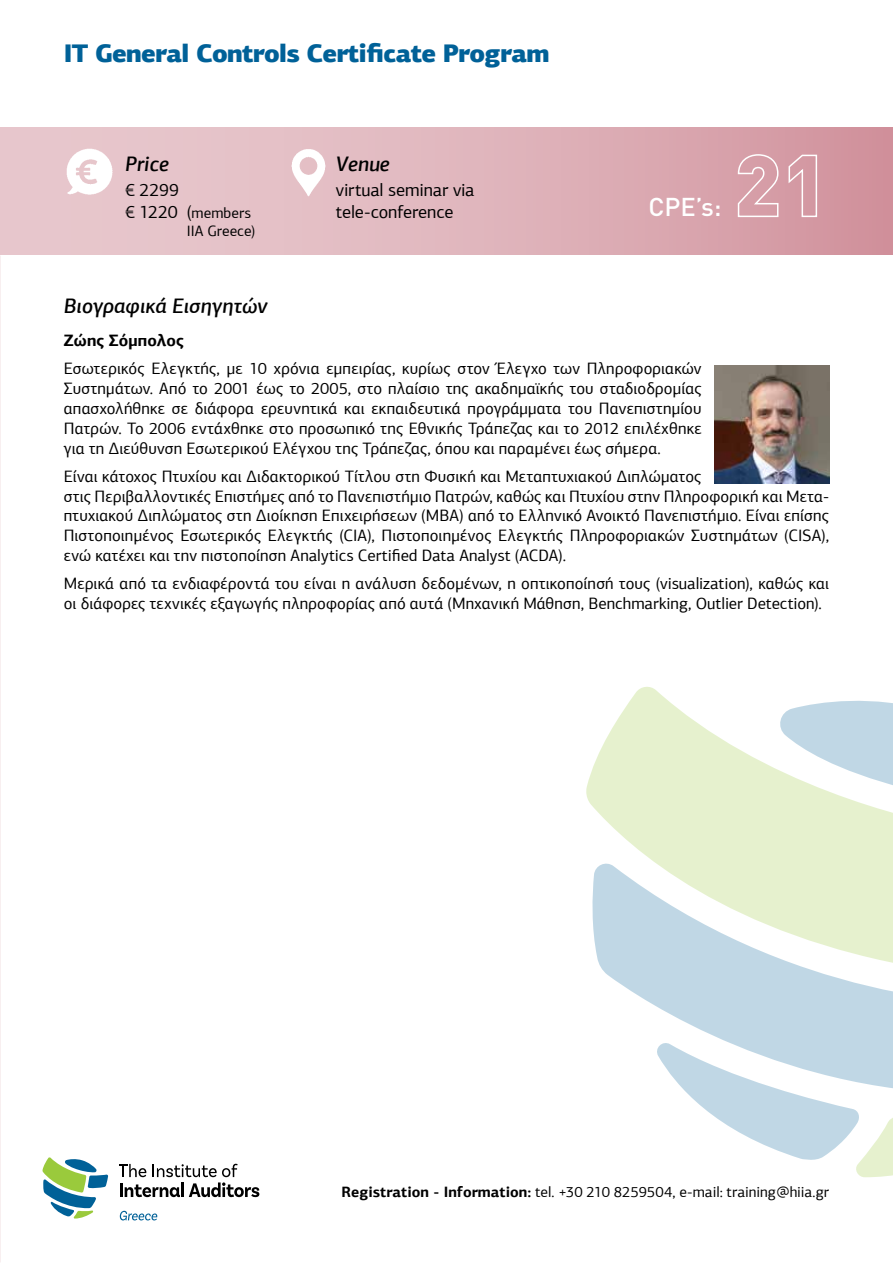
<style>
.page{position:relative;width:893px;height:1263px;background:#fff}
.page>*{position:absolute;margin:0;border:0;box-sizing:border-box;transform-origin:0 0}
.t1{font:900 25.5px "PF Agora Sans Pro";letter-spacing:-.025em;color:#006198}
.t2{font:500 25.5px "DIN Pro";color:#fff}
.t3{font:italic 500 21px "PF Agora Sans Pro";color:#000}
.t4{font:18px/21.6px "PF Agora Sans Pro";letter-spacing:-.01em;color:#000}
.t5{font:16.5px/19.8px "PF Agora Sans Pro";letter-spacing:.01em;color:#000}
.t6{font:700 16.5px "PF Agora Sans Pro";letter-spacing:.01em;color:#000}
.t7{font:15px/18px "PF Agora Sans Pro";letter-spacing:-.005em;color:#000;text-align:right}
.s1{font-size:18px}
.s2{font-weight:700}
</style>
<div class="page">
<div style="left:0;top:128px;width:893px;height:127px;background:linear-gradient(to right,#ebcfd4,#d397a1)"></div>
<img style="left:66px;top:149px;width:46px;height:46px">
<img style="left:286px;top:149px;width:46px;height:47px">
<svg style="left:43px;top:1157px;width:65px;height:61px"></svg>
<svg style="left:119px;top:1164px;width:140px;height:33px"></svg>
<svg style="left:120px;top:1211px;width:37px;height:9px"></svg>
<svg style="left:736px;top:153px;width:43px;height:65px;background:#dbabb3"></svg>
<svg style="left:788px;top:154px;width:30px;height:64px;background:#d9a7af"></svg>
<svg style="left:692px;top:1098px;width:201px;height:80px"></svg>
<svg style="left:586px;top:687px;width:307px;height:173px;fill:#e6f1ce"></svg>
<svg style="left:592px;top:860px;width:301px;height:238px"></svg>
<img style="left:714px;top:366px;width:115px;height:117px">
<h1 class="t1" style="left:64px;top:36px;width:487px">IT General Controls Certificate Program</h1>
<p class="t3" style="left:125px;top:150px;width:46px">Price</p>
<p class="t4" style="left:125px;top:180px;width:56px">€ 2299</p>
<p class="t7" style="left:125px;top:204px;width:132px"><span class="s1">€ 1220 (</span>members<br>IIA Greece)</p>
<p class="t3" style="left:336px;top:150px;width:56px">Venue</p>
<p class="t4" style="left:336px;top:180px;width:140px">virtual seminar via tele-conference</p>
<h1 class="t2" style="left:648px;top:190px;width:75px">CPE’s:</h1>
<p class="t3" style="left:64px;top:293px;width:205px">Βιογραφικά Εισηγητών</p>
<p class="t6" style="left:64px;top:330px;width:122px">Ζώης Σόμπολος</p>
<p class="t5" style="left:64px;top:359px;width:639px;text-align:justify">Εσωτερικός Ελεγκτής, με 10 χρόνια εμπειρίας, κυρίως στον Έλεγχο των Πληροφοριακών Συστημάτων. Από το 2001 έως το 2005, στο πλαίσιο της ακαδημαϊκής του σταδιοδρομίας απασχολήθηκε σε διάφορα ερευνητικά και εκπαιδευτικά προγράμματα του Πανεπιστημίου Πατρών. Το 2006 εντάχθηκε στο προσωπικό της Εθνικής Τράπεζας και το 2012 επιλέχθηκε για τη Διεύθυνση Εσωτερικού Ελέγχου της Τράπεζας, όπου και παραμένει έως σήμερα.</p>
<p class="t5" style="left:64px;top:466px;width:767px">Είναι κάτοχος Πτυχίου και Διδακτορικού Τίτλου στη Φυσική και Μεταπτυχιακού Διπλώματος<br>στις Περιβαλλοντικές Επιστήμες από το Πανεπιστήμιο Πατρών, καθώς και Πτυχίου στην Πληροφορική και Μετα&shy;πτυχιακού Διπλώματος στη Διοίκηση Επιχειρήσεων (MBA) από το Ελληνικό Ανοικτό Πανεπιστήμιο. Είναι επίσης Πιστοποιημένος Εσωτερικός Ελεγκτής (CIA), Πιστοποιημένος Ελεγκτής Πληροφοριακών Συστημάτων (CISA), ενώ κατέχει και την πιστοποίηση Analytics Certified Data Analyst (ACDA).</p>
<p class="t5" style="left:64px;top:574px;width:767px">Μερικά από τα ενδιαφέροντά του είναι η ανάλυση δεδομένων, η οπτικοποίησή τους (visualization), καθώς και οι διάφορες τεχνικές εξαγωγής πληροφορίας από αυτά (Μηχανική Μάθηση, Benchmarking, Outlier Detection).</p>
<p class="t7" style="left:342px;top:1183px;width:489px"><span class="s2">Registration - Information:</span> tel. +30 210 8259504, e-mail: training@hiia.gr</p>
</div>
